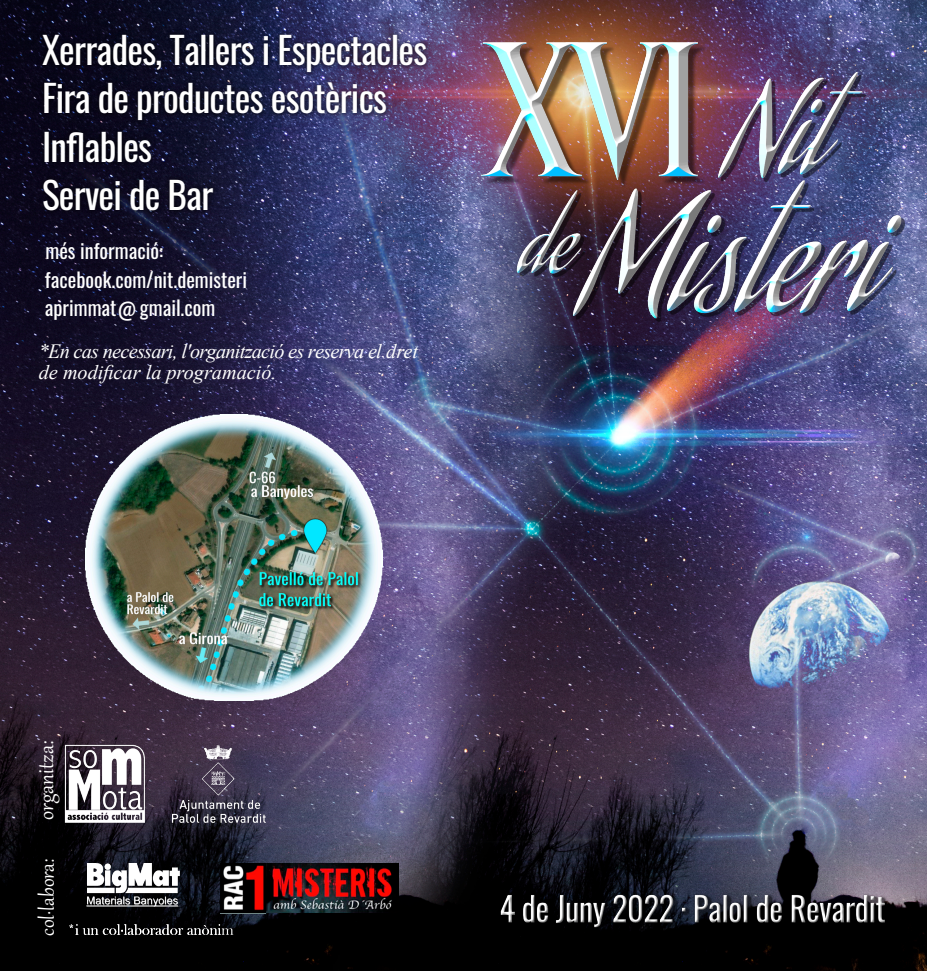
<style>
.page{position:relative;width:927px;height:971px;background:#fff}
.page>*{position:absolute;margin:0;border:0;box-sizing:border-box;transform-origin:0 0}
.t1{font:37.2px/48px "Oswald";letter-spacing:-.02em;color:#fff}
.t2{font:25.65px "Gabriola";letter-spacing:-.005em;color:#fff}
.t3{font:24.45px "Gabriola";color:#fff}
.t4{font:20.4px "Oswald";color:#fff}
.t5{font:italic 20.25px/20.2px "Times New Roman";letter-spacing:-.035em;color:#fff}
</style>
<div class="page">
<img style="left:0;top:0;width:927px;height:971px">
<img style="left:490px;top:359px;width:437px;height:253px">
<img style="left:500px;top:893px;width:390px;height:40px">
<img style="left:482px;top:42px;width:422px;height:279px">
<img style="left:37px;top:29px;width:396px;height:186px">
<img style="left:85px;top:415px;width:297px;height:286px">
<img style="left:172px;top:746px;width:93px;height:76px">
<img style="left:59px;top:740px;width:90px;height:88px">
<img style="left:77px;top:863px;width:113px;height:43px">
<svg style="left:69px;top:924px;width:164px;height:11px;background:#3e3e3f"></svg>
<img style="left:267px;top:864px;width:132px;height:48px">
<img style="left:220px;top:863px;width:45px;height:50px">
<p class="t1" style="left:42px;top:25px;width:387px">Xerrades, Tallers i Espectacles<br>Fira de productes esotèrics<br>Inflables<br>Servei de Bar</p>
<p class="t4" style="left:46px;top:234px;width:119px">més informació:</p>
<p class="t4" style="left:45px;top:264px;width:204px">facebook.com/nit.demisteri</p>
<p class="t4" style="left:45px;top:292px;width:172px">aprimmat@ gmail.com</p>
<p class="t5" style="left:39px;top:343px;width:381px">*En cas necessari, l'organització es reserva el dret de modificar la programació.</p>
<p class="t2" style="left:36px;top:820px;width:81px;rotate:-90deg">organitza:</p>
<p class="t3" style="left:37px;top:935px;width:79px;rotate:-90deg">col·labora:</p>
</div>
